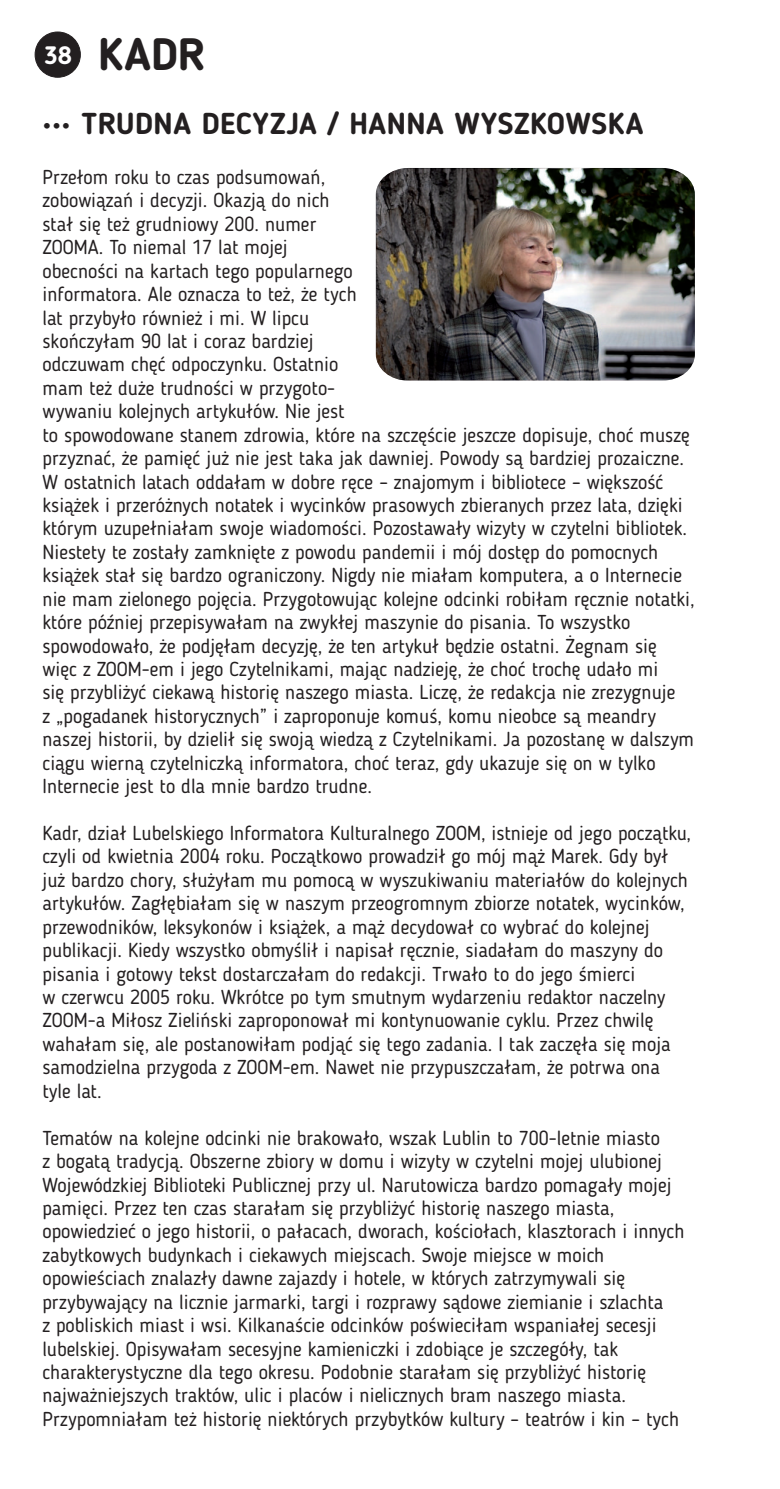
<style>
.page{position:relative;width:780px;height:1489px;background:#fff}
.page>*{position:absolute;margin:0;border:0;box-sizing:border-box;transform-origin:0 0}
.t1{font:700 45px "Blogger Sans";color:#231f20}
.t2{font:700 30px "Blogger Sans";letter-spacing:.02em;color:#231f20}
.t3{font:20px/23.5px "Blogger Sans";color:#231f20}
.s1{font-size:25px;color:#fff}
</style>
<div class="page">
<div style="left:35px;top:32px;width:46px;height:45px;background:#231f20;border:1px solid #231f20;border-radius:50%"></div>
<img style="left:376px;top:168px;width:318px;height:212px">
<h1 class="t1" style="left:44px;top:36px;width:163px"><span class="s1">38</span> KADR</h1>
<h2 class="t2" style="left:43px;top:112px;width:602px">••• TRUDNA DECYZJA / HANNA WYSZKOWSKA</h2>
<p class="t3" style="left:42px;top:167px;width:653px">Przełom roku to czas podsumowań,<br>zobowiązań i decyzji. Okazją do nich<br>stał się też grudniowy 200. numer<br>ZOOMA. To niemal 17 lat mojej<br>obecności na kartach tego popularnego<br>informatora. Ale oznacza to też, że tych<br>lat przybyło również i mi. W lipcu<br>skończyłam 90 lat i coraz bardziej<br>odczuwam chęć odpoczynku. Ostatnio<br>mam też duże trudności w przygoto-<br>wywaniu kolejnych artykułów. Nie jest<br>to spowodowane stanem zdrowia, które na szczęście jeszcze dopisuje, choć muszę przyznać, że pamięć już nie jest taka jak dawniej. Powody są bardziej prozaiczne.<br>W ostatnich latach oddałam w dobre ręce – znajomym i bibliotece – większość książek i przeróżnych notatek i wycinków prasowych zbieranych przez lata, dzięki którym uzupełniałam swoje wiadomości. Pozostawały wizyty w czytelni bibliotek.<br>Niestety te zostały zamknięte z powodu pandemii i mój dostęp do pomocnych książek stał się bardzo ograniczony. Nigdy nie miałam komputera, a o Internecie nie mam zielonego pojęcia. Przygotowując kolejne odcinki robiłam ręcznie notatki, które później przepisywałam na zwykłej maszynie do pisania. To wszystko spowodowało, że podjęłam decyzję, że ten artykuł będzie ostatni. Żegnam się więc z ZOOM-em i jego Czytelnikami, mając nadzieję, że choć trochę udało mi<br>się przybliżyć ciekawą historię naszego miasta. Liczę, że redakcja nie zrezygnuje<br>z „pogadanek historycznych” i zaproponuje komuś, komu nieobce są meandry naszej historii, by dzielił się swoją wiedzą z Czytelnikami. Ja pozostanę w dalszym ciągu wierną czytelniczką informatora, choć teraz, gdy ukazuje się on w tylko Internecie jest to dla mnie bardzo trudne.</p>
<p class="t3" style="left:42px;top:823px;width:650px">Kadr, dział Lubelskiego Informatora Kulturalnego ZOOM, istnieje od jego początku, czyli od kwietnia 2004 roku. Początkowo prowadził go mój mąż Marek. Gdy był już bardzo chory, służyłam mu pomocą w wyszukiwaniu materiałów do kolejnych artykułów. Zagłębiałam się w naszym przeogromnym zbiorze notatek, wycinków, przewodników, leksykonów i książek, a mąż decydował co wybrać do kolejnej publikacji. Kiedy wszystko obmyślił i napisał ręcznie, siadałam do maszyny do pisania i gotowy tekst dostarczałam do redakcji. Trwało to do jego śmierci<br>w czerwcu 2005 roku. Wkrótce po tym smutnym wydarzeniu redaktor naczelny ZOOM-a Miłosz Zieliński zaproponował mi kontynuowanie cyklu. Przez chwilę wahałam się, ale postanowiłam podjąć się tego zadania. I tak zaczęła się moja samodzielna przygoda z ZOOM-em. Nawet nie przypuszczałam, że potrwa ona tyle lat.</p>
<p class="t3" style="left:42px;top:1127px;width:643px">Tematów na kolejne odcinki nie brakowało, wszak Lublin to 700-letnie miasto<br>z bogatą tradycją. Obszerne zbiory w domu i wizyty w czytelni mojej ulubionej Wojewódzkiej Biblioteki Publicznej przy ul. Narutowicza bardzo pomagały mojej pamięci. Przez ten czas starałam się przybliżyć historię naszego miasta, opowiedzieć o jego historii, o pałacach, dworach, kościołach, klasztorach i innych zabytkowych budynkach i ciekawych miejscach. Swoje miejsce w moich opowieściach znalazły dawne zajazdy i hotele, w których zatrzymywali się przybywający na licznie jarmarki, targi i rozprawy sądowe ziemianie i szlachta<br>z pobliskich miast i wsi. Kilkanaście odcinków poświeciłam wspaniałej secesji lubelskiej. Opisywałam secesyjne kamieniczki i zdobiące je szczegóły, tak charakterystyczne dla tego okresu. Podobnie starałam się przybliżyć historię najważniejszych traktów, ulic i placów i nielicznych bram naszego miasta.<br>Przypomniałam też historię niektórych przybytków kultury – teatrów i kin – tych</p>
</div>
